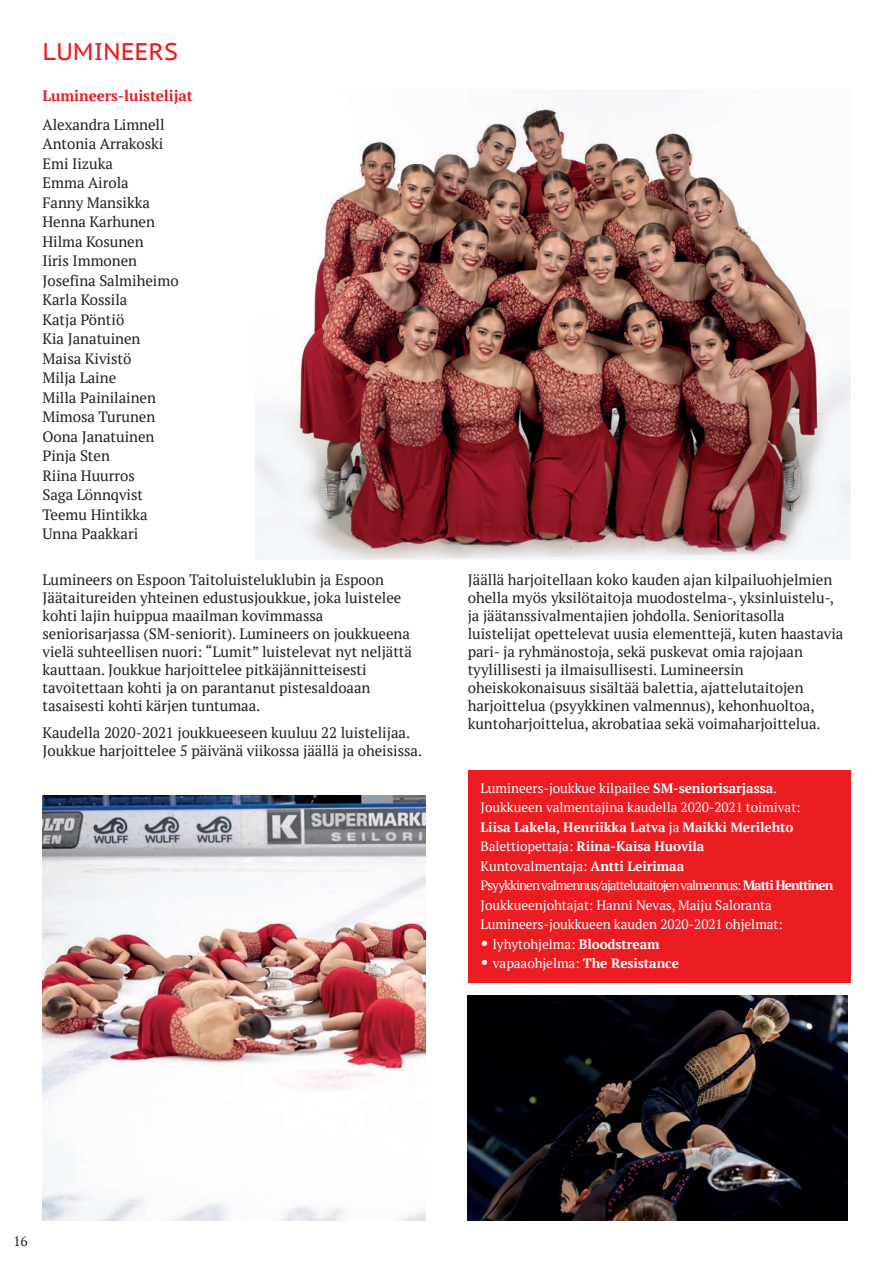
<style>
.page{position:relative;width:893px;height:1263px;background:#fff}
.page>*{position:absolute;margin:0;border:0;box-sizing:border-box;transform-origin:0 0}
.t1{font:24px "PT Sans Caption";letter-spacing:-.005em;color:#eb1d23}
.t2{font:15px/19.5px "PT Serif";letter-spacing:-.005em;color:#231f20}
.t3{font:700 15px "PT Serif";letter-spacing:-.005em;color:#eb1d23}
.t4{font:13.5px/19.5px "PT Serif";letter-spacing:-.005em;color:#fff}
.t5{font:13.5px "PT Serif";color:#231f20}
.s1{font-weight:700}
.s2{font-size:18px}
</style>
<div class="page">
<div style="left:468px;top:770px;width:382px;height:212px;background:#eb1d23"></div>
<img style="left:43px;top:795px;width:382px;height:425px">
<img style="left:255px;top:103px;width:595px;height:456px">
<img style="left:468px;top:995px;width:380px;height:225px">
<h1 class="t1" style="left:43px;top:38px;width:137px">LUMINEERS</h1>
<p class="t3" style="left:43px;top:86px;width:152px">Lumineers-luistelijat</p>
<p class="t2" style="left:43px;top:114px;width:138px">Alexandra Limnell<br>Antonia Arrakoski<br>Emi Iizuka<br>Emma Airola<br>Fanny Mansikka<br>Henna Karhunen<br>Hilma Kosunen<br>Iiris Immonen<br>Josefina Salmiheimo<br>Karla Kossila<br>Katja Pöntiö<br>Kia Janatuinen<br>Maisa Kivistö<br>Milja Laine<br>Milla Painilainen<br>Mimosa Turunen<br>Oona Janatuinen<br>Pinja Sten<br>Riina Huurros<br>Saga Lönnqvist<br>Teemu Hintikka<br>Unna Paakkari</p>
<p class="t2" style="left:43px;top:571px;width:371px;line-height:18px">Lumineers on Espoon Taitoluisteluklubin ja Espoon Jäätaitureiden yhteinen edustusjoukkue, joka luistelee kohti lajin huippua maailman kovimmassa seniorisarjassa (SM-seniorit). Lumineers on joukkueena vielä suhteellisen nuori: “Lumit” luistelevat nyt neljättä kauttaan. Joukkue harjoittelee pitkäjännitteisesti tavoitettaan kohti ja on parantanut pistesaldoaan tasaisesti kohti kärjen tuntumaa.</p>
<p class="t2" style="left:43px;top:724px;width:381px;line-height:18px">Kaudella 2020-2021 joukkueeseen kuuluu 22 luistelijaa.<br>Joukkue harjoittelee 5 päivänä viikossa jäällä ja oheisissa.</p>
<p class="t2" style="left:468px;top:571px;width:377px;line-height:18px">Jäällä harjoitellaan koko kauden ajan kilpailuohjelmien ohella myös yksilötaitoja muodostelma-, yksinluistelu-, ja jäätanssivalmentajien johdolla. Senioritasolla luistelijat opettelevat uusia elementtejä, kuten haastavia pari- ja ryhmänostoja, sekä puskevat omia rajojaan tyylillisesti ja ilmaisullisesti. Lumineersin oheiskokonaisuus sisältää balettia, ajattelutaitojen harjoittelua (psyykkinen valmennus), kehonhuoltoa, kuntoharjoittelua, akrobatiaa sekä voimaharjoittelua.</p>
<p class="t4" style="left:480px;top:778px;width:354px">Lumineers-joukkue kilpailee <span class="s1">SM-seniorisarjassa</span>.<br>Joukkueen valmentajina kaudella 2020-2021 toimivat:<br><span class="s1">Liisa Lakela, Henriikka Latva</span> ja <span class="s1">Maikki Merilehto </span>Balettiopettaja: <span class="s1">Riina-Kaisa Huovila<br></span>Kuntovalmentaja: <span class="s1">Antti Leirimaa<br></span>Psyykkinen valmennus/ajattelutaitojen valmennus: <span class="s1">Matti Henttinen </span>Joukkueenjohtajat: Hanni Nevas, Maiju Saloranta Lumineers-joukkueen kauden 2020-2021 ohjelmat:</p>
<p class="t4" style="left:480px;top:934px;width:181px"><span class="s2">•</span> lyhytohjelma: <span class="s1">Bloodstream</span></p>
<p class="t4" style="left:480px;top:953px;width:200px"><span class="s2">•</span> vapaaohjelma: <span class="s1">The Resistance</span></p>
<p class="t5" style="left:13px;top:1232px;width:16px">16</p>
</div>
